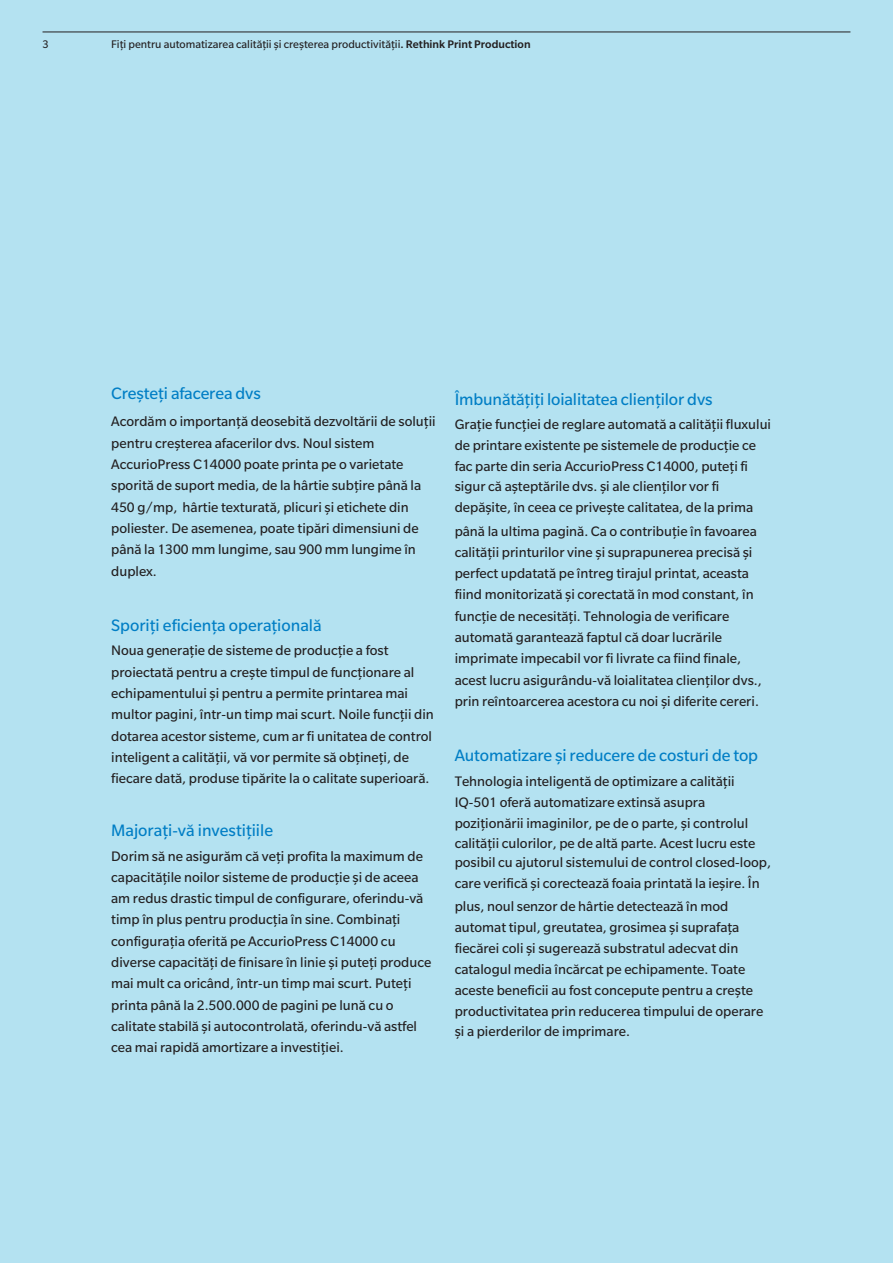
<style>
.page{position:relative;width:893px;height:1263px;background:#b4e2f1}
.page>*{position:absolute;margin:0;border:0;box-sizing:border-box;transform-origin:0 0}
.Brochure_Copy_Reg_10{font:18px "Slate Pro";letter-spacing:-.005em;color:#007ec5}
.Brochure_Copy_Reg_10-2{font:15px/21.3px "Slate Pro";color:#231f20}
.t1{font:12px "Slate Pro";color:#231f20}
.s1{font-weight:500}
</style>
<div class="page">
<hr style="left:43px;top:32px;width:807px;height:1px;background:#231f20">
<p class="t1" style="left:43px;top:38px;width:8px">3</p>
<p class="t1" style="left:111px;top:38px;width:421px">Fiți pentru automatizarea calității și creșterea productivității<span class="s1">. Rethink Print Production</span></p>
<p class="Brochure_Copy_Reg_10" style="left:111px;top:384px;width:151px">Creșteți afacerea dvs</p>
<p class="Brochure_Copy_Reg_10-2" style="left:111px;top:411px;width:326px">Acordăm o importanță deosebită dezvoltării de soluții pentru creșterea afacerilor dvs. Noul sistem AccurioPress C14000 poate printa pe o varietate sporită de suport media, de la hârtie subțire până la 450 g/mp, hârtie texturată, plicuri și etichete din poliester. De asemenea, poate tipări dimensiuni de până la 1300 mm lungime, sau 900 mm lungime în duplex.</p>
<p class="Brochure_Copy_Reg_10" style="left:111px;top:616px;width:212px">Sporiți eficiența operațională</p>
<p class="Brochure_Copy_Reg_10-2" style="left:111px;top:640px;width:324px">Noua generație de sisteme de producție a fost proiectată pentru a crește timpul de funcționare al echipamentului și pentru a permite printarea mai multor pagini, într-un timp mai scurt. Noile funcții din dotarea acestor sisteme, cum ar fi unitatea de control inteligent a calității, vă vor permite să obțineți, de fiecare dată, produse tipărite la o calitate superioară.</p>
<p class="Brochure_Copy_Reg_10" style="left:111px;top:821px;width:163px">Majorați-vă investițiile</p>
<p class="Brochure_Copy_Reg_10-2" style="left:111px;top:845px;width:322px">Dorim să ne asigurăm că veți profita la maximum de capacitățile noilor sisteme de producție și de aceea am redus drastic timpul de configurare, oferindu-vă timp în plus pentru producția în sine. Combinați configurația oferită pe AccurioPress C14000 cu diverse capacități de finisare în linie și puteți produce mai mult ca oricând, într-un timp mai scurt. Puteți printa până la 2.500.000 de pagini pe lună cu o calitate stabilă și autocontrolată, oferindu-vă astfel cea mai rapidă amortizare a investiției.</p>
<p class="Brochure_Copy_Reg_10" style="left:455px;top:389px;width:259px">Îmbunătățiți loialitatea clienților dvs</p>
<p class="Brochure_Copy_Reg_10-2" style="left:455px;top:414px;width:318px;line-height:20.7px">Grație funcției de reglare automată a calității fluxului de printare existente pe sistemele de producție ce fac parte din seria AccurioPress C14000, puteți fi sigur că așteptările dvs. și ale clienților vor fi depășite, în ceea ce privește calitatea, de la prima</p>
<p class="Brochure_Copy_Reg_10-2" style="left:455px;top:520px;width:309px">până la ultima pagină. Ca o contribuție în favoarea calității printurilor vine și suprapunerea precisă și perfect updatată pe întreg tirajul printat, aceasta fiind monitorizată și corectată în mod constant, în funcție de necesități. Tehnologia de verificare automată garantează faptul că doar lucrările imprimate impecabil vor fi livrate ca fiind finale, acest lucru asigurându-vă loialitatea clienților dvs., prin reîntoarcerea acestora cu noi și diferite cereri.</p>
<p class="Brochure_Copy_Reg_10" style="left:455px;top:746px;width:305px">Automatizare și reducere de costuri de top</p>
<p class="Brochure_Copy_Reg_10-2" style="left:455px;top:770px;width:302px;line-height:20.9px">Tehnologia inteligentă de optimizare a calității IQ-501 oferă automatizare extinsă asupra poziționării imaginilor, pe de o parte, și controlul calității culorilor, pe de altă parte. Acest lucru este</p>
<p class="Brochure_Copy_Reg_10-2" style="left:455px;top:852px;width:318px;line-height:20.9px">posibil cu ajutorul sistemului de control closed-loop, care verifică și corectează foaia printată la ieșire. În</p>
<p class="Brochure_Copy_Reg_10-2" style="left:455px;top:896px;width:310px;line-height:20.9px">plus, noul senzor de hârtie detectează în mod automat tipul, greutatea, grosimea și suprafața fiecărei coli și sugerează substratul adecvat din catalogul media încărcat pe echipamente. Toate aceste beneficii au fost concepute pentru a crește productivitatea prin reducerea timpului de operare și a pierderilor de imprimare.</p>
</div>
